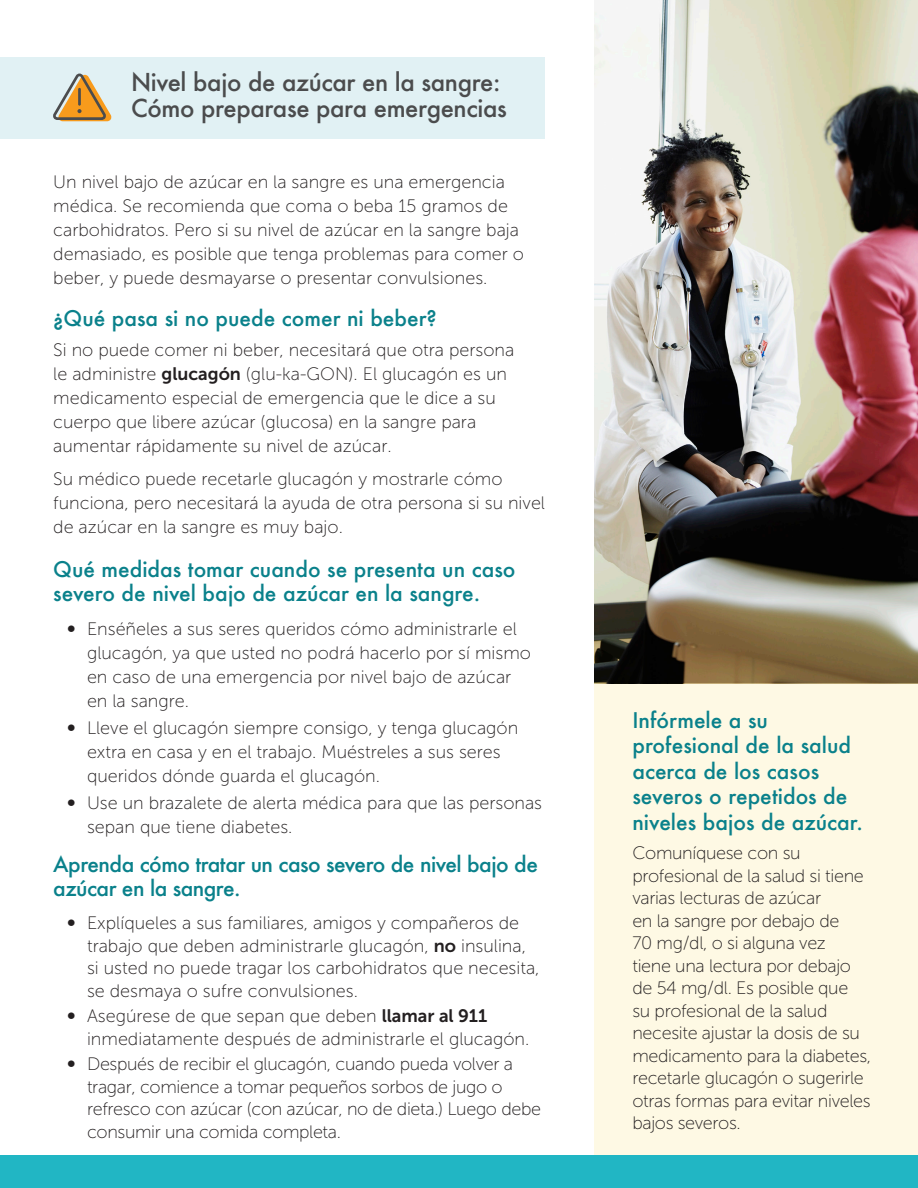
<style>
.page{position:relative;width:918px;height:1188px;background:#fff}
.page>*{position:absolute;margin:0;border:0;box-sizing:border-box;transform-origin:0 0}
.t1{font:500 24px/25.5px "Futura";letter-spacing:-.015em;color:#4b4c4d}
.t2{font:500 21px/25.5px "Futura";color:#0a818b}
.t3{font:500 21px/24px "Futura";letter-spacing:-.025em;color:#0a818b}
.Body_Copy{font:18px/24px "Museo Sans 100";color:#231f20}
.Body_Copy-2{font:18px/22.5px "Museo Sans 100";letter-spacing:-.02em;color:#231f20}
.s1{font-family:"Museo Sans 700"}
.s2{font-family:"Museo Sans 500"}
</style>
<div class="page">
<img style="left:594px;top:0;width:324px;height:683px">
<div style="left:594px;top:683px;width:324px;height:478px;background:#fef9e4"></div>
<div style="left:0;top:57px;width:544px;height:81px;background:#e1f1f4"></div>
<svg style="left:53px;top:74px;width:59px;height:47px"></svg>
<div style="left:0;top:1156px;width:918px;height:32px;background:#21b6c4"></div>
<h2 class="t1" style="left:131px;top:69px;width:377px">Nivel bajo de azúcar en la sangre:<br>Cómo preparase para emergencias</h2>
<p class="Body_Copy" style="left:53px;top:170px;width:472px">Un nivel bajo de azúcar en la sangre es una emergencia médica. Se recomienda que coma o beba 15 gramos de carbohidratos. Pero si su nivel de azúcar en la sangre baja demasiado, es posible que tenga problemas para comer o beber, y puede desmayarse o presentar convulsiones.</p>
<h3 class="t2" style="left:53px;top:305px;width:385px">¿Qué pasa si no puede comer ni beber?</h3>
<p class="Body_Copy" style="left:53px;top:338px;width:463px">Si no puede comer ni beber, necesitará que otra persona le administre <span class="s1">glucagón</span> (glu-ka-GON). El glucagón es un medicamento especial de emergencia que le dice a su cuerpo que libere azúcar (glucosa) en la sangre para aumentar rápidamente su nivel de azúcar.</p>
<p class="Body_Copy" style="left:53px;top:467px;width:493px">Su médico puede recetarle glucagón y mostrarle cómo funciona, pero necesitará la ayuda de otra persona si su nivel de azúcar en la sangre es muy bajo.</p>
<h3 class="t2" style="left:53px;top:557px;width:464px;line-height:24px">Qué medidas tomar cuando se presenta un caso severo de nivel bajo de azúcar en la sangre.</h3>
<p class="Body_Copy" style="left:87px;top:617px;width:446px;text-indent:-20px"><span class="s2">∞</span> Enséñeles a sus seres queridos cómo administrarle el glucagón, ya que usted no podrá hacerlo por sí mismo en caso de una emergencia por nivel bajo de azúcar en la sangre.</p>
<p class="Body_Copy" style="left:87px;top:716px;width:433px;text-indent:-20px"><span class="s2">∞</span> Lleve el glucagón siempre consigo, y tenga glucagón extra en casa y en el trabajo. Muéstreles a sus seres queridos dónde guarda el glucagón.</p>
<p class="Body_Copy" style="left:87px;top:791px;width:457px;text-indent:-20px"><span class="s2">∞</span> Use un brazalete de alerta médica para que las personas sepan que tiene diabetes.</p>
<h3 class="t3" style="left:53px;top:852px;width:486px">Aprenda cómo tratar un caso severo de nivel bajo de azúcar en la sangre.</h3>
<p class="Body_Copy" style="left:87px;top:912px;width:454px;line-height:22.5px;text-indent:-20px"><span class="s2">∞</span> Explíqueles a sus familiares, amigos y compañeros de trabajo que deben administrarle glucagón, <span class="s1">no</span> insulina, si usted no puede tragar los carbohidratos que necesita, se desmaya o sufre convulsiones.</p>
<p class="Body_Copy" style="left:87px;top:1005px;width:444px;line-height:22.5px;text-indent:-20px"><span class="s2">∞</span> Asegúrese de que sepan que deben <span class="s1">llamar al 911 </span>inmediatamente después de administrarle el glucagón.</p>
<p class="Body_Copy-2" style="left:87px;top:1053px;width:456px;text-indent:-20px"><span class="s2">∞</span> Después de recibir el glucagón, cuando pueda volver a tragar, comience a tomar pequeños sorbos de jugo o refresco con azúcar (con azúcar, no de dieta.) Luego debe consumir una comida completa.</p>
<h3 class="t2" style="left:632px;top:707px;width:232px">Infórmele a su profesional de la salud acerca de los casos severos o repetidos de niveles bajos de azúcar.</h3>
<p class="Body_Copy-2" style="left:632px;top:842px;width:240px">Comuníquese con su profesional de la salud si tiene varias lecturas de azúcar<br>en la sangre por debajo de<br>70 mg/dl, o si alguna vez<br>tiene una lectura por debajo de 54 mg/dl. Es posible que<br>su profesional de la salud necesite ajustar la dosis de su medicamento para la diabetes, recetarle glucagón o sugerirle otras formas para evitar niveles bajos severos.</p>
</div>
